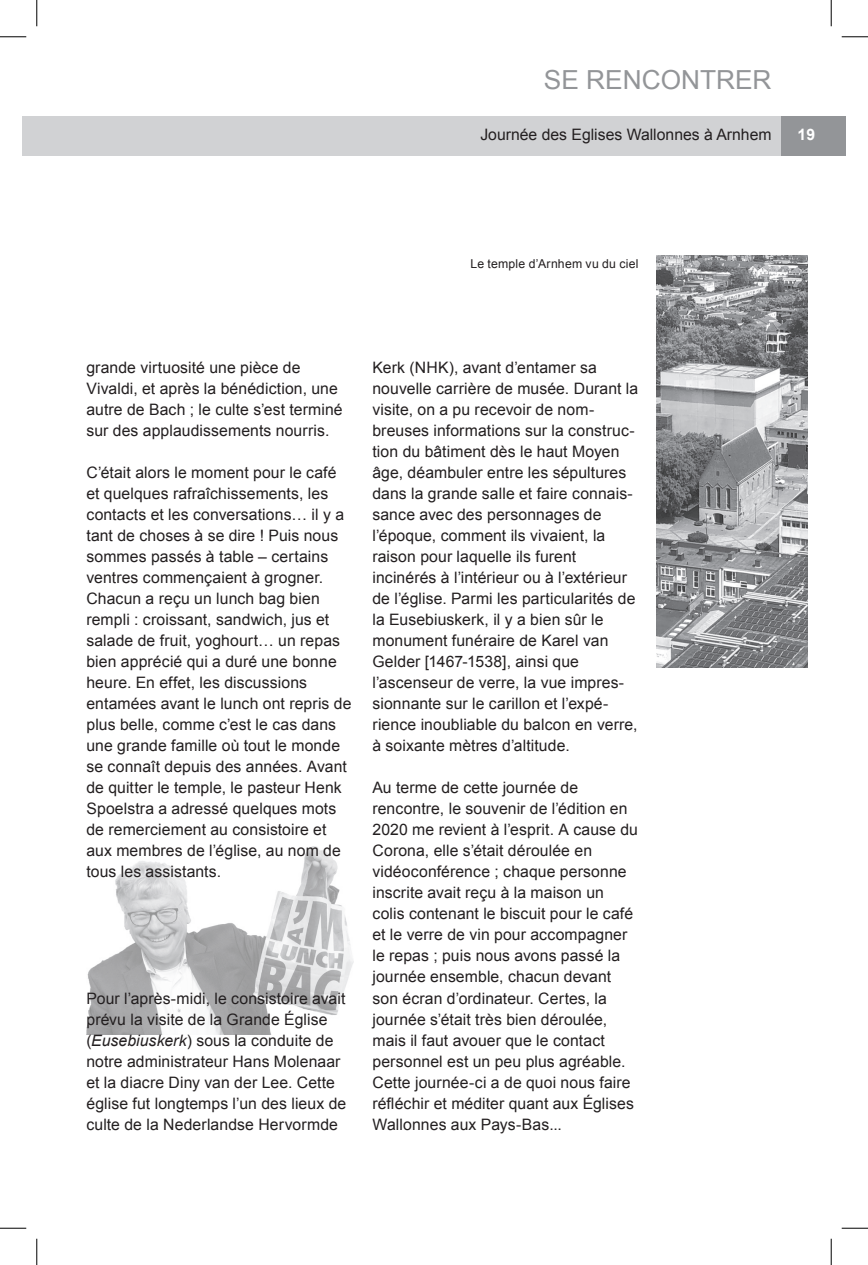
<style>
.page{position:relative;width:868px;height:1265px;background:#fff}
.page>*{position:absolute;margin:0;border:0;box-sizing:border-box;transform-origin:0 0}
.HAUT_DE_PAGE_Titre{font:26.25px "Arial";color:#939598}
.ARTICLE_Texte{font:15.75px/21px "Arial";letter-spacing:.005em;color:#231f20}
.HAUT_DE_PAGE_Sous-ti{font:15.75px "Arial";color:#231f20}
.HAUT_DE_PAGE_Numéro{font:700 15.75px "Arial";color:#fff}
.ARTICLE_Texte-2{font:12.25px "Arial";letter-spacing:.015em;color:#231f20}
.s1{font-style:italic}
</style>
<div class="page">
<img style="left:86px;top:846px;width:267px;height:188px">
<div style="left:22px;top:116px;width:808px;height:40px;background:#d1d2d4"></div>
<div style="left:781px;top:116px;width:64px;height:40px;background:#939598"></div>
<img style="left:656px;top:255px;width:151px;height:412px">
<svg style="left:0;top:36px;width:26px;height:1px"></svg>
<svg style="left:841px;top:36px;width:26px;height:1px"></svg>
<svg style="left:0;top:1227px;width:26px;height:1px"></svg>
<svg style="left:841px;top:1227px;width:26px;height:1px"></svg>
<svg style="left:36px;top:0;width:1px;height:26px"></svg>
<svg style="left:36px;top:1238px;width:1px;height:26px"></svg>
<svg style="left:830px;top:0;width:1px;height:26px"></svg>
<svg style="left:830px;top:1238px;width:1px;height:26px"></svg>
<p class="HAUT_DE_PAGE_Titre" style="left:543px;top:63px;width:229px">SE RENCONTRER</p>
<p class="HAUT_DE_PAGE_Sous-ti" style="left:480px;top:124px;width:292px">Journée des Eglises Wallonnes à Arnhem</p>
<p class="HAUT_DE_PAGE_Numéro" style="left:797px;top:124px;width:19px">19</p>
<p class="ARTICLE_Texte-2" style="left:470px;top:255px;width:169px">Le temple d’Arnhem vu du ciel</p>
<p class="ARTICLE_Texte" style="left:86px;top:357px;width:258px">grande virtuosité une pièce de Vivaldi, et après la bénédiction, une autre de Bach ; le culte s’est terminé sur des applaudissements nourris.</p>
<p class="ARTICLE_Texte" style="left:86px;top:462px;width:266px">C’était alors le moment pour le café et quelques rafraîchissements, les contacts et les conversations… il y a tant de choses à se dire ! Puis nous sommes passés à table – certains ventres commençaient à grogner.<br>Chacun a reçu un lunch bag bien rempli : croissant, sandwich, jus et salade de fruit, yoghourt… un repas bien apprécié qui a duré une bonne heure. En effet, les discussions entamées avant le lunch ont repris de plus belle, comme c’est le cas dans une grande famille où tout le monde se connaît depuis des années. Avant de quitter le temple, le pasteur Henk Spoelstra a adressé quelques mots de remerciement au consistoire et aux membres de l’église, au nom de tous les assistants.</p>
<p class="ARTICLE_Texte" style="left:86px;top:987px;width:261px">Pour l’après-midi, le consistoire avait prévu la visite de la Grande Église (<span class="s1">Eusebiuskerk</span>) sous la conduite de notre administrateur Hans Molenaar et la diacre Diny van der Lee. Cette église fut longtemps l’un des lieux de culte de la Nederlandse Hervormde</p>
<p class="ARTICLE_Texte" style="left:372px;top:357px;width:267px">Kerk (NHK), avant d’entamer sa nouvelle carrière de musée. Durant la visite, on a pu recevoir de nom&shy;breuses informations sur la construc&shy;tion du bâtiment dès le haut Moyen âge, déambuler entre les sépultures dans la grande salle et faire connais&shy;sance avec des personnages de l’époque, comment ils vivaient, la raison pour laquelle ils furent incinérés à l’intérieur ou à l’extérieur de l’église. Parmi les particularités de la Eusebiuskerk, il y a bien sûr le monument funéraire de Karel van Gelder [1467-1538], ainsi que l’ascenseur de verre, la vue impres&shy;sionnante sur le carillon et l’expé&shy;rience inoubliable du balcon en verre, à soixante mètres d’altitude.</p>
<p class="ARTICLE_Texte" style="left:372px;top:777px;width:267px">Au terme de cette journée de rencontre, le souvenir de l’édition en 2020 me revient à l’esprit. A cause du Corona, elle s’était déroulée en vidéoconférence ; chaque personne inscrite avait reçu à la maison un colis contenant le biscuit pour le café et le verre de vin pour accompagner le repas ; puis nous avons passé la journée ensemble, chacun devant son écran d’ordinateur. Certes, la journée s’était très bien déroulée, mais il faut avouer que le contact personnel est un peu plus agréable.<br>Cette journée-ci a de quoi nous faire réfléchir et méditer quant aux Églises Wallonnes aux Pays-Bas...</p>
</div>
